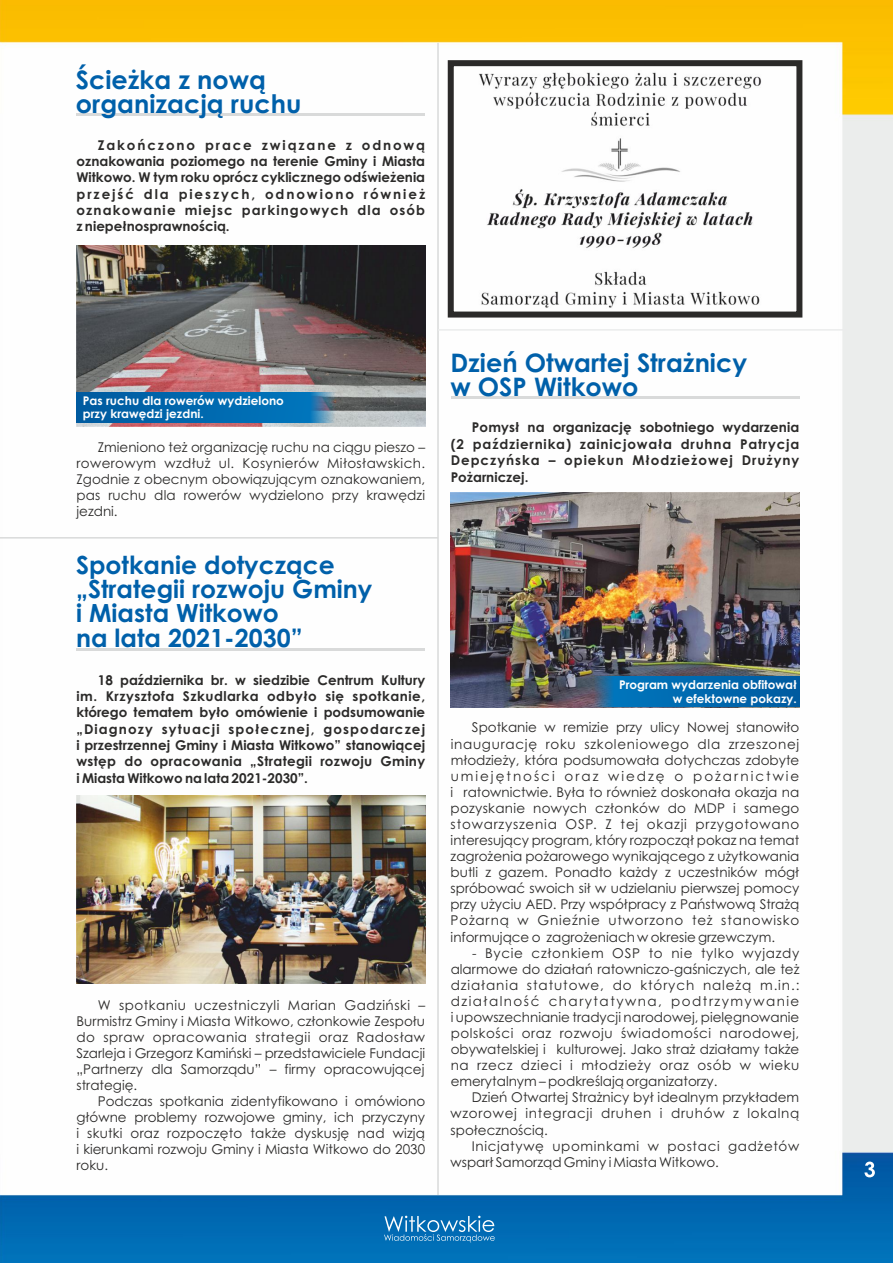
<style>
.page{position:relative;width:893px;height:1263px;background:#fff}
.page>*{position:absolute;margin:0;border:0;box-sizing:border-box;transform-origin:0 0}
.t1{font:700 25.5px/24.8px "Century Gothic";color:#0060aa}
.t2{font:700 25.05px/24.3px "Century Gothic";color:#0060aa}
.t3{font:13.5px/16px "Century Gothic";color:#2b2a29;text-align:justify}
.t4{font:700 13.5px/16.4px "Century Gothic";letter-spacing:.025em;color:#2b2a29;text-align:justify}
.t5{font:13.5px/16px "Century Gothic";letter-spacing:.045em;color:#2b2a29}
.t6{font:700 12px/13px "Century Gothic";color:#fefefe}
</style>
<div class="page">
<img style="left:0;top:0;width:893px;height:1263px">
<svg style="left:864px;top:1161px;width:11px;height:16px"></svg>
<svg style="left:384px;top:1216px;width:111px;height:26px;background:#3488c2"></svg>
<hr style="left:77px;top:114px;width:348px;height:2px;background:#d9dada">
<img style="left:76px;top:245px;width:349px;height:181px">
<svg style="left:77px;top:392px;width:258px;height:30px;background:#076aad"></svg>
<hr style="left:77px;top:648px;width:348px;height:2px;background:#d9dada">
<img style="left:76px;top:795px;width:349px;height:188px">
<img style="left:455px;top:67px;width:340px;height:244px">
<div style="left:448px;top:60px;width:354px;height:258px;border:6px solid #2b2a29"></div>
<hr style="left:451px;top:396px;width:348px;height:3px;background:#d9dada">
<img style="left:451px;top:492px;width:348px;height:216px">
<svg style="left:593px;top:677px;width:206px;height:29px;background:#0567aa"></svg>
<hr style="left:437px;top:43px;width:2px;height:1152px;background:#d9dada">
<hr style="left:0;top:537px;width:438px;height:2px;background:#d9dada">
<hr style="left:438px;top:329px;width:409px;height:2px;background:#ebecec">
<h1 class="t1" style="left:76px;top:69px;width:227px">Ścieżka z nową organizacją ruchu</h1>
<p class="t4" style="left:77px;top:138px;width:350px;text-indent:21px">Zakończono prace związane z odnową oznakowania poziomego na terenie Gminy i Miasta Witkowo. W tym roku oprócz cyklicznego odświeżenia przejść dla pieszych, odnowiono również oznakowanie miejsc parkingowych dla osób z niepełnosprawnością.</p>
<p class="t6" style="left:83px;top:395px;width:203px">Pas ruchu dla rowerów wydzielono przy krawędzi jezdni.</p>
<p class="t3" style="left:76px;top:440px;width:350px;text-indent:21px">Zmieniono też organizację ruchu na ciągu pieszo – rowerowym wzdłuż ul. Kosynierów Miłosławskich.<br>Zgodnie z obecnym obowiązującym oznakowaniem, pas ruchu dla rowerów wydzielono przy krawędzi jezdni.</p>
<h2 class="t2" style="left:76px;top:555px;width:298px">Spotkanie dotyczące „Strategii rozwoju Gminy i Miasta Witkowo<br>na lata 2021-2030”</h2>
<p class="t4" style="left:77px;top:673px;width:350px;text-indent:21px">18 października br. w siedzibie Centrum Kultury im. Krzysztofa Szkudlarka odbyło się spotkanie, którego tematem było omówienie i podsumowanie „Diagnozy sytuacji społecznej, gospodarczej i przestrzennej Gminy i Miasta Witkowo” stanowiącej wstęp do opracowania „Strategii rozwoju Gminy i Miasta Witkowo na lata 2021-2030”.</p>
<p class="t3" style="left:76px;top:998px;width:350px;text-indent:21px">W spotkaniu uczestniczyli Marian Gadziński – Burmistrz Gminy i Miasta Witkowo, członkowie Zespołu do spraw opracowania strategii oraz Radosław Szarleja i Grzegorz Kamiński – przedstawiciele Fundacji „Partnerzy dla Samorządu” – firmy opracowującej strategię.</p>
<p class="t3" style="left:76px;top:1094px;width:350px;text-indent:21px">Podczas spotkania zidentyfikowano i omówiono główne problemy rozwojowe gminy, ich przyczyny i skutki oraz rozpoczęto także dyskusję nad wizją i kierunkami rozwoju Gminy i Miasta Witkowo do 2030 roku.</p>
<h1 class="t1" style="left:450px;top:352px;width:298px">Dzień Otwartej Strażnicy w OSP Witkowo</h1>
<p class="t4" style="left:451px;top:421px;width:350px;text-indent:21px">Pomysł na organizację sobotniego wydarzenia (2 października) zainicjowała druhna Patrycja Depczyńska – opiekun Młodzieżowej Drużyny Pożarniczej.</p>
<p class="t6" style="left:619px;top:680px;width:179px;text-align:right">Program wydarzenia obfitował w efektowne pokazy.</p>
<p class="t3" style="left:451px;top:721px;width:350px;text-indent:21px">Spotkanie w remizie przy ulicy Nowej stanowiło inaugurację roku szkoleniowego dla zrzeszonej młodzieży, która podsumowała dotychczas zdobyte umiejętności oraz wiedzę o pożarnictwie i ratownictwie. Była to również doskonała okazja na pozyskanie nowych członków do MDP i samego stowarzyszenia OSP. Z tej okazji przygotowano interesujący program, który rozpoczął pokaz na temat zagrożenia pożarowego wynikającego z użytkowania butli z gazem. Ponadto każdy z uczestników mógł spróbować swoich sił w udzielaniu pierwszej pomocy przy użyciu AED. Przy współpracy z Państwową Strażą Pożarną w Gnieźnie utworzono też stanowisko informujące o zagrożeniach w okresie grzewczym.</p>
<p class="t3" style="left:451px;top:946px;width:350px;text-indent:21px">- Bycie członkiem OSP to nie tylko wyjazdy alarmowe do działań ratowniczo-gaśniczych, ale też działania statutowe, do których należą m.in.: działalność charytatywna, podtrzymywanie i upowszechnianie tradycji narodowej, pielęgnowanie polskości oraz rozwoju świadomości narodowej, obywatelskiej i kulturowej. Jako straż działamy także na rzecz dzieci i młodzieży oraz osób w wieku emerytalnym – podkreślają organizatorzy.</p>
<p class="t3" style="left:451px;top:1091px;width:350px;text-indent:21px">Dzień Otwartej Strażnicy był idealnym przykładem wzorowej integracji druhen i druhów z lokalną społecznością.</p>
<p class="t5" style="left:451px;top:1139px;width:350px;text-indent:21px">Inicjatywę upominkami w postaci gadżetów wsparł Samorząd Gminy i Miasta Witkowo.</p>
</div>
